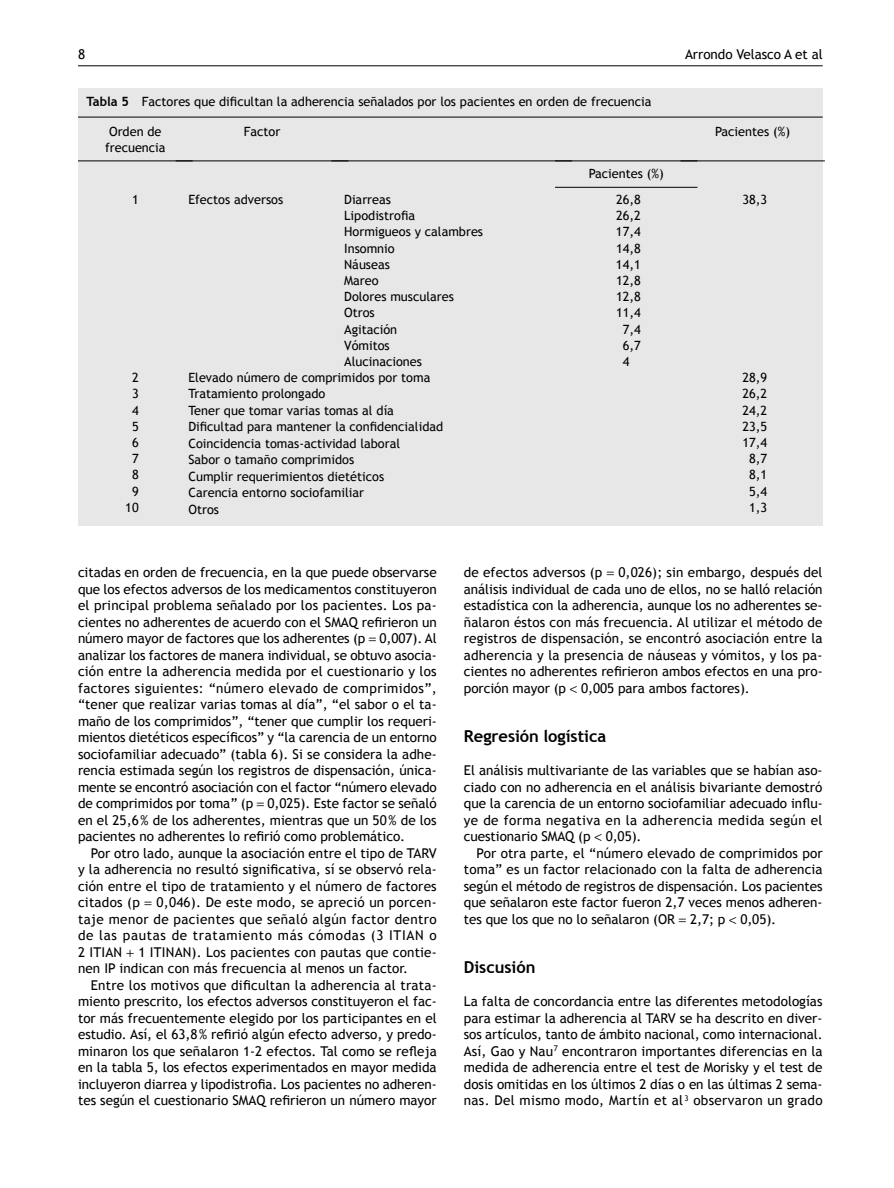
<style>
.page{position:relative;width:894px;height:1188px;background:#fff}
.page>*{position:absolute;margin:0;border:0;box-sizing:border-box;transform-origin:0 0}
.t1{font:700 16.5px "Trebuchet MS";letter-spacing:-.005em;color:#000}
.t2{font:13.5px/16.5px "Trebuchet MS";color:#000;text-align:justify}
.t3{font:12.75px/16.5px "Trebuchet MS";color:#000;text-align:center}
.s1{font-weight:700}
.s2{color:#e7e7e7}
</style>
<div class="page">
<hr style="left:78px;top:65px;width:744px;height:1px;background:#000">
<div style="left:78px;top:88px;width:744px;height:438px;background:#e7e7e7"></div>
<hr style="left:78px;top:117px;width:744px;height:1px;background:#000">
<hr style="left:78px;top:161px;width:115px;height:1px;background:#000">
<hr style="left:176px;top:161px;width:172px;height:1px;background:#000">
<hr style="left:331px;top:161px;width:241px;height:1px;background:#000">
<hr style="left:555px;top:161px;width:142px;height:1px;background:#000">
<hr style="left:680px;top:161px;width:144px;height:1px;background:#000">
<hr style="left:555px;top:187px;width:142px;height:1px;background:#000">
<p class="t2" style="left:78px;top:46px;width:9px">8</p>
<p class="t2" style="left:684px;top:46px;width:139px">Arrondo Velasco A et al</p>
<p class="t3" style="left:86px;top:93px;width:566px"><span class="s1">Tabla 5</span> Factores que dificultan la adherencia señalados por los pacientes en orden de frecuencia</p>
<p class="t3" style="left:105px;top:123px;width:62px">Orden de frecuencia</p>
<p class="t3" style="left:244px;top:123px;width:38px">Factor</p>
<p class="t3" style="left:714px;top:123px;width:77px">Pacientes (%)</p>
<p class="t3" style="left:588px;top:166px;width:77px">Pacientes (%)</p>
<p class="t3" style="left:132px;top:191px;width:8px">1</p>
<p class="t3" style="left:188px;top:191px;width:96px">Efectos adversos</p>
<p class="t3" style="left:344px;top:191px;width:48px">Diarreas</p>
<p class="t3" style="left:615px;top:191px;width:26px">26,8</p>
<p class="t3" style="left:742px;top:191px;width:26px">38,3</p>
<p class="t3" style="left:344px;top:207px;width:72px">Lipodistrofia</p>
<p class="t3" style="left:615px;top:207px;width:26px">26,2</p>
<p class="t3" style="left:344px;top:224px;width:140px">Hormigueos y calambres</p>
<p class="t3" style="left:615px;top:224px;width:26px">17,4</p>
<p class="t3" style="left:344px;top:240px;width:52px">Insomnio</p>
<p class="t3" style="left:616px;top:240px;width:26px">14,8</p>
<p class="t3" style="left:344px;top:256px;width:47px">Náuseas</p>
<p class="t3" style="left:615px;top:256px;width:26px">14,1</p>
<p class="t3" style="left:344px;top:272px;width:36px">Mareo</p>
<p class="t3" style="left:616px;top:272px;width:26px">12,8</p>
<p class="t3" style="left:344px;top:288px;width:111px">Dolores musculares</p>
<p class="t3" style="left:616px;top:288px;width:26px">12,8</p>
<p class="t3" style="left:344px;top:305px;width:32px">Otros</p>
<p class="t3" style="left:616px;top:305px;width:26px">11,4</p>
<p class="t3" style="left:344px;top:321px;width:55px">Agitación</p>
<p class="t3" style="left:622px;top:321px;width:20px">7,4</p>
<p class="t3" style="left:344px;top:337px;width:47px">Vómitos</p>
<p class="t3" style="left:622px;top:337px;width:20px">6,7</p>
<p class="t3" style="left:344px;top:353px;width:79px">Alucinaciones</p>
<p class="t3" style="left:132px;top:369px;width:8px">2</p>
<p class="t3" style="left:188px;top:369px;width:243px">Elevado número de comprimidos por toma</p>
<p class="t3" style="left:742px;top:369px;width:26px">28,9</p>
<p class="t3" style="left:132px;top:386px;width:8px">3</p>
<p class="t3" style="left:188px;top:386px;width:256px;text-align:left">Tratamiento prolongado<br>Tener que tomar varias tomas al día<br>Dificultad para mantener la confidencialidad<br>Coincidencia tomas-actividad laboral<br>Sabor o tamaño comprimidos<br>Cumplir requerimientos dietéticos<br>Carencia entorno sociofamiliar<br>Otros</p>
<p class="t3" style="left:742px;top:386px;width:26px">26,2</p>
<p class="t3" style="left:132px;top:402px;width:8px">4</p>
<p class="t3" style="left:742px;top:402px;width:26px">24,2</p>
<p class="t3" style="left:132px;top:418px;width:8px">5</p>
<p class="t3" style="left:742px;top:418px;width:26px">23,5</p>
<p class="t3" style="left:132px;top:434px;width:8px">6</p>
<p class="t3" style="left:742px;top:434px;width:26px">17,4</p>
<p class="t3" style="left:132px;top:450px;width:8px">7</p>
<p class="t3" style="left:748px;top:450px;width:20px">8,7</p>
<p class="t3" style="left:132px;top:467px;width:8px">8</p>
<p class="t3" style="left:748px;top:467px;width:20px">8,1</p>
<p class="t3" style="left:132px;top:483px;width:8px">9</p>
<p class="t3" style="left:748px;top:483px;width:20px">5,4</p>
<p class="t3" style="left:125px;top:499px;width:22px">10<span class="s2">0</span></p>
<p class="t3" style="left:748px;top:499px;width:20px">1,3</p>
<p class="t2" style="left:78px;top:564px;width:360px">citadas en orden de frecuencia, en la que puede observarse que los efectos adversos de los medicamentos constituyeron el principal problema señalado por los pacientes. Los pa&shy;cientes no adherentes de acuerdo con el SMAQ refirieron un número mayor de factores que los adherentes (p 0,007). Al analizar los factores de manera individual, se obtuvo asocia&shy;ción entre la adherencia medida por el cuestionario y los factores siguientes: “número elevado de comprimidos”, “tener que realizar varias tomas al día”, “el sabor o el ta&shy;maño de los comprimidos”, “tener que cumplir los requeri&shy;mientos dietéticos específicos” y “la carencia de un entorno sociofamiliar adecuado” (tabla 6). Si se considera la adhe&shy;rencia estimada según los registros de dispensación, única&shy;mente se encontró asociación con el factor “número elevado de comprimidos por toma” (p 0,025). Este factor se señaló en el 25,6 % de los adherentes, mientras que un 50 % de los pacientes no adherentes lo refirió como problemático.</p>
<p class="t2" style="left:78px;top:844px;width:360px;text-indent:13px">Por otro lado, aunque la asociación entre el tipo de TARV y la adherencia no resultó significativa, sí se observó rela&shy;ción entre el tipo de tratamiento y el número de factores citados (p 0,046). De este modo, se apreció un porcen&shy;taje menor de pacientes que señaló algún factor dentro de las pautas de tratamiento más cómodas (3 ITIAN o 2 ITIAN 1 ITINAN). Los pacientes con pautas que contie&shy;nen IP indican con más frecuencia al menos un factor.</p>
<p class="t2" style="left:78px;top:976px;width:360px;text-indent:13px">Entre los motivos que dificultan la adherencia al trata&shy;miento prescrito, los efectos adversos constituyeron el fac&shy;tor más frecuentemente elegido por los participantes en el estudio. Así, el 63,8 % refirió algún efecto adverso, y predo&shy;minaron los que señalaron 1-2 efectos. Tal como se refleja en la tabla 5, los efectos experimentados en mayor medida incluyeron diarrea y lipodistrofia. Los pacientes no adheren&shy;tes según el cuestionario SMAQ refirieron un número mayor</p>
<p class="t2" style="left:463px;top:564px;width:360px">de efectos adversos (p 0,026); sin embargo, después del análisis individual de cada uno de ellos, no se halló relación estadística con la adherencia, aunque los no adherentes se&shy;ñalaron éstos con más frecuencia. Al utilizar el método de registros de dispensación, se encontró asociación entre la adherencia y la presencia de náuseas y vómitos, y los pa&shy;cientes no adherentes refirieron ambos efectos en una pro&shy;porción mayor (p 0,005 para ambos factores).</p>
<p class="t1" style="left:463px;top:727px;width:144px">Regresión logística</p>
<p class="t2" style="left:463px;top:762px;width:360px">El análisis multivariante de las variables que se habían aso&shy;ciado con no adherencia en el análisis bivariante demostró que la carencia de un entorno sociofamiliar adecuado influ&shy;ye de forma negativa en la adherencia medida según el cuestionario SMAQ (p 0,05).</p>
<p class="t2" style="left:463px;top:844px;width:360px;text-indent:13px">Por otra parte, el “número elevado de comprimidos por toma” es un factor relacionado con la falta de adherencia según el método de registros de dispensación. Los pacientes que señalaron este factor fueron 2,7 veces menos adheren&shy;tes que los que no lo señalaron (OR 2,7; p 0,05).</p>
<p class="t1" style="left:463px;top:958px;width:73px">Discusión</p>
<p class="t2" style="left:463px;top:993px;width:360px">La falta de concordancia entre las diferentes metodologías para estimar la adherencia al TARV se ha descrito en diver&shy;sos artículos, tanto de ámbito nacional, como internacional.<br>Así, Gao y Nau <sup>7</sup> encontraron importantes diferencias en la medida de adherencia entre el test de Morisky y el test de dosis omitidas en los últimos 2 días o en las últimas 2 sema&shy;nas. Del mismo modo, Martín et al <sup>3</sup> observaron un grado</p>
</div>
